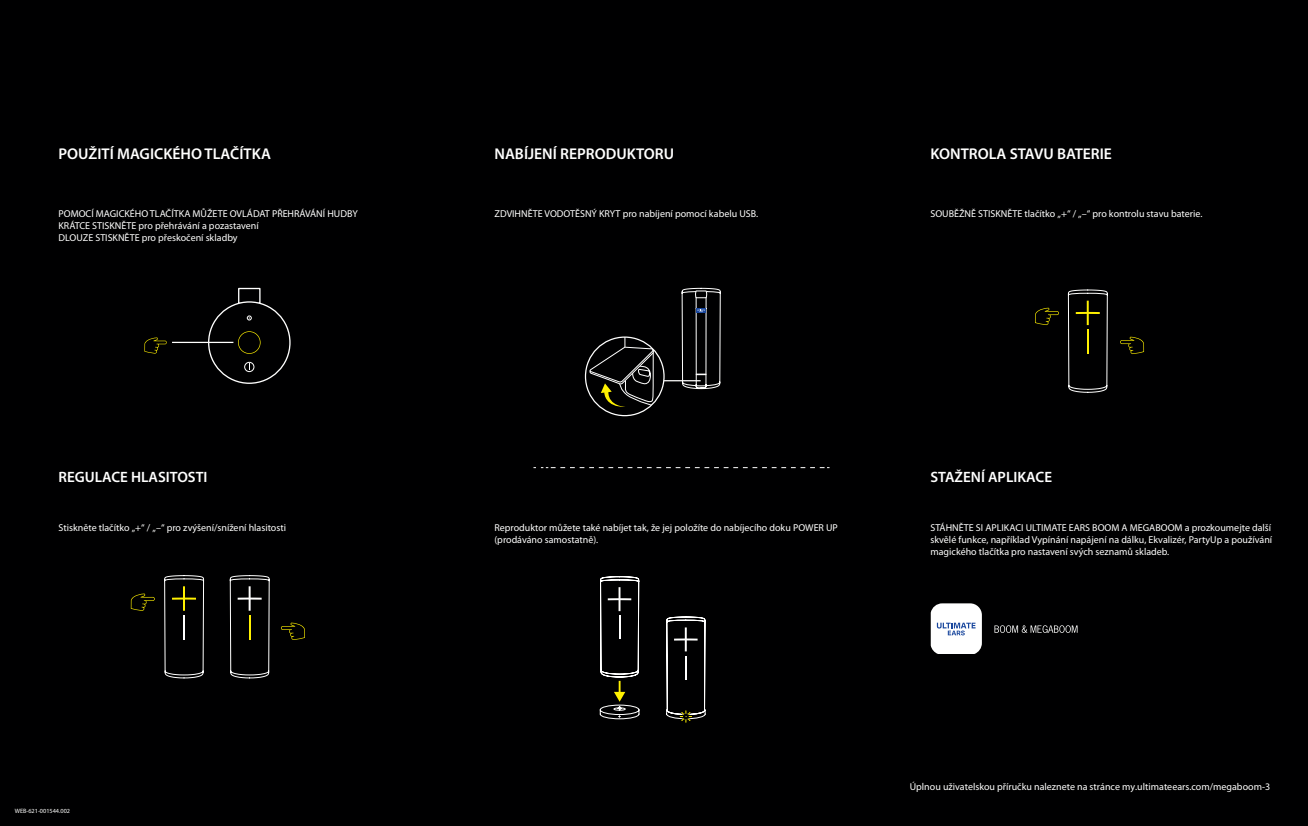
<style>
.page{position:relative;width:1308px;height:826px;background:#fff}
.page>*{position:absolute;margin:0;border:0;box-sizing:border-box;transform-origin:0 0}
.t1{font:600 15.62px "Myriad Pro";color:#fff}
.t2{font:600 15px "Myriad Pro";color:#fff}
.t3{font:10px/12px "Myriad Pro";color:#fff}
.t4{font:6.25px "Myriad Pro";color:#fff}
</style>
<div class="page">
<div style="left:0;top:0;width:1307px;height:826px;background:#000001"></div>
<div style="left:238px;top:288px;width:22px;height:16px;border:1px solid #fff"></div>
<div style="left:209px;top:302px;width:81px;height:81px;background:#000001;border-radius:50%"></div>
<div style="left:208px;top:301px;width:82px;height:83px;border:1px solid #fff;border-radius:50%"></div>
<div style="left:244px;top:362px;width:10px;height:10px;border:1px solid #fff;border-radius:50%"></div>
<svg style="left:247px;top:316px;width:4px;height:4px"></svg>
<svg style="left:238px;top:331px;width:22px;height:23px"></svg>
<svg style="left:144px;top:337px;width:23px;height:17px"></svg>
<hr style="left:172px;top:342px;width:61px;height:1px;background:#fff">
<svg style="left:131px;top:593px;width:24px;height:18px"></svg>
<svg style="left:281px;top:622px;width:24px;height:18px"></svg>
<svg style="left:164px;top:575px;width:40px;height:103px"></svg>
<hr style="left:183px;top:615px;width:2px;height:24px;background:#fff">
<svg style="left:230px;top:575px;width:40px;height:103px"></svg>
<hr style="left:249px;top:615px;width:2px;height:24px;background:#fff101">
<hr style="left:664px;top:380px;width:36px;height:1px;background:#fff">
<svg style="left:681px;top:288px;width:40px;height:101px"></svg>
<svg style="left:589px;top:337px;width:75px;height:78px"></svg>
<div style="left:585px;top:336px;width:79px;height:80px;border:1px solid #fff;border-radius:50%"></div>
<svg style="left:533px;top:467px;width:296px;height:1px"></svg>
<svg style="left:599px;top:576px;width:107px;height:147px"></svg>
<svg style="left:1120px;top:337px;width:24px;height:17px"></svg>
<svg style="left:1035px;top:308px;width:24px;height:17px"></svg>
<svg style="left:1067px;top:289px;width:41px;height:104px"></svg>
<hr style="left:1086px;top:329px;width:2px;height:24px;background:#fff101">
<svg style="left:930px;top:603px;width:52px;height:51px;background:#e1e4e9"></svg>
<svg style="left:994px;top:625px;width:83px;height:8px"></svg>
<p class="t1" style="left:58px;top:144px;width:214px">POUŽITÍ MAGICKÉHO TLAČÍTKA</p>
<p class="t1" style="left:494px;top:144px;width:181px">NABÍJENÍ REPRODUKTORU</p>
<p class="t1" style="left:930px;top:144px;width:183px">KONTROLA STAVU BATERIE</p>
<p class="t3" style="left:58px;top:207px;width:301px">POMOCÍ MAGICKÉHO TLAČÍTKA MŮŽETE OVLÁDAT PŘEHRÁVÁNÍ HUDBY</p>
<p class="t3" style="left:58px;top:219px;width:202px">KRÁTCE STISKNĚTE pro přehrávání a pozastavení</p>
<p class="t3" style="left:58px;top:231px;width:181px">DLOUZE STISKNĚTE pro přeskočení skladby</p>
<p class="t3" style="left:494px;top:207px;width:265px">ZDVIHNĚTE VODOTĚSNÝ KRYT pro nabíjení pomocí kabelu USB.</p>
<p class="t3" style="left:930px;top:207px;width:273px">SOUBĚŽNĚ STISKNĚTE tlačítko +„ /“ „–“ pro kontrolu stavu baterie.</p>
<p class="t2" style="left:58px;top:468px;width:151px">REGULACE HLASITOSTI</p>
<p class="t2" style="left:930px;top:468px;width:123px">STAŽENÍ APLIKACE</p>
<p class="t3" style="left:58px;top:521px;width:229px">Stiskněte tlačítko +„ /“ „–“ pro zvýšení/snížení hlasitosti</p>
<p class="t3" style="left:494px;top:521px;width:345px">Reproduktor můžete také nabíjet tak, že jej položíte do nabíjecího doku POWER UP (prodáváno samostatně .(</p>
<p class="t3" style="left:930px;top:521px;width:343px;text-align:justify">STÁHNĚTE SI APLIKACI ULTIMATE EARS BOOM A MEGABOOM a prozkoumejte další skvělé funkce, například Vypínání napájení na dálku, Ekvalizér, PartyUp a používání magického tlačítka pro nastavení svých seznamů skladeb.</p>
<p class="t3" style="left:909px;top:780px;width:362px">Úplnou uživatelskou příručku naleznete na stránce my.ultimateears.com/megaboom-3</p>
<p class="t4" style="left:15px;top:807px;width:57px">WEB-621-001544.002</p>
</div>
